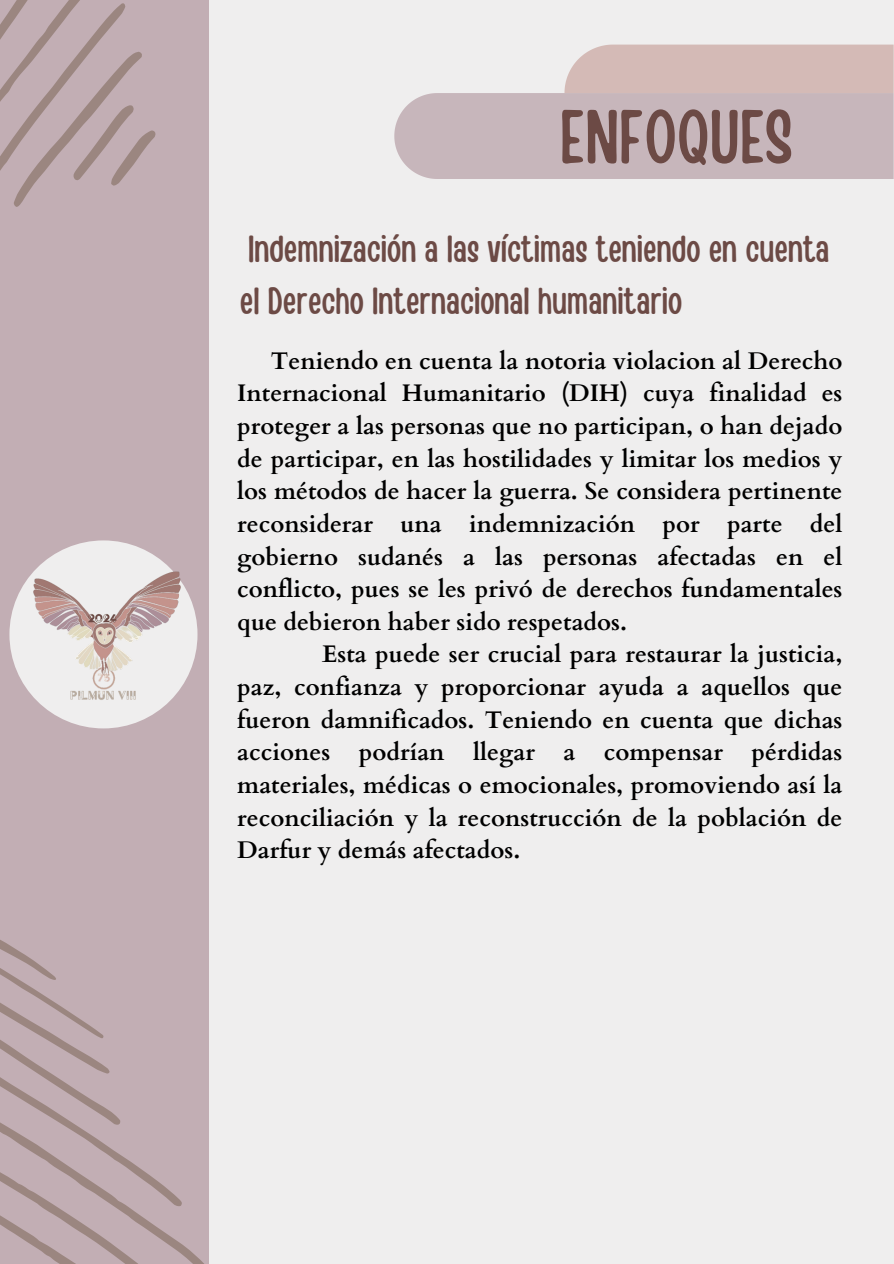
<style>
.page{position:relative;width:894px;height:1264px;background:#fff}
.page>*{position:absolute;margin:0;border:0;box-sizing:border-box;transform-origin:0 0}
.t1{font:75px "Handy Casual Condensed";color:#6c4a45}
.t2{font:37.5px/51.8px "Handy Casual Condensed";color:#6c4a45}
.t3{font:700 24px/32.7px "Cardo";color:#000;text-align:justify}
</style>
<div class="page">
<div style="left:0;top:0;width:893px;height:1263px;background:#efeeee"></div>
<div style="left:0;top:0;width:209px;height:1263px;background:#c2aeb4"></div>
<div style="left:9px;top:540px;width:188px;height:188px;background:#efeeee;border-radius:50%"></div>
<img style="left:14px;top:553px;width:180px;height:166px">
<svg style="left:0;top:0;width:156px;height:207px"></svg>
<svg style="left:144px;top:1171px;width:39px;height:84px"></svg>
<svg style="left:0;top:940px;width:144px;height:323px"></svg>
<svg style="left:395px;top:45px;width:497px;height:133px;background:#cfbec1"></svg>
<h1 class="t1" style="left:559px;top:88px;width:235px">ENFOQUES</h1>
<h2 class="t2" style="left:240px;top:221px;width:591px">Indemnización a las víctimas teniendo en cuenta el Derecho Internacional humanitario</h2>
<p class="t3" style="left:237px;top:345px;width:606px;text-indent:34px">Teniendo en cuenta la notoria violacion al Derecho Internacional Humanitario (DIH) cuya finalidad es proteger a las personas que no participan, o han dejado de participar, en las hostilidades y limitar los medios y los métodos de hacer la guerra. Se considera pertinente reconsiderar una indemnización por parte del gobierno sudanés a las personas afectadas en el conflicto, pues se les privó de derechos fundamentales que debieron haber sido respetados.</p>
<p class="t3" style="left:237px;top:638px;width:606px;text-indent:85px">Esta puede ser crucial para restaurar la justicia, paz, confianza y proporcionar ayuda a aquellos que fueron damnificados. Teniendo en cuenta que dichas acciones podrían llegar a compensar pérdidas materiales, médicas o emocionales, promoviendo así la reconciliación y la reconstrucción de la población de Darfur y demás afectados.</p>
</div>
